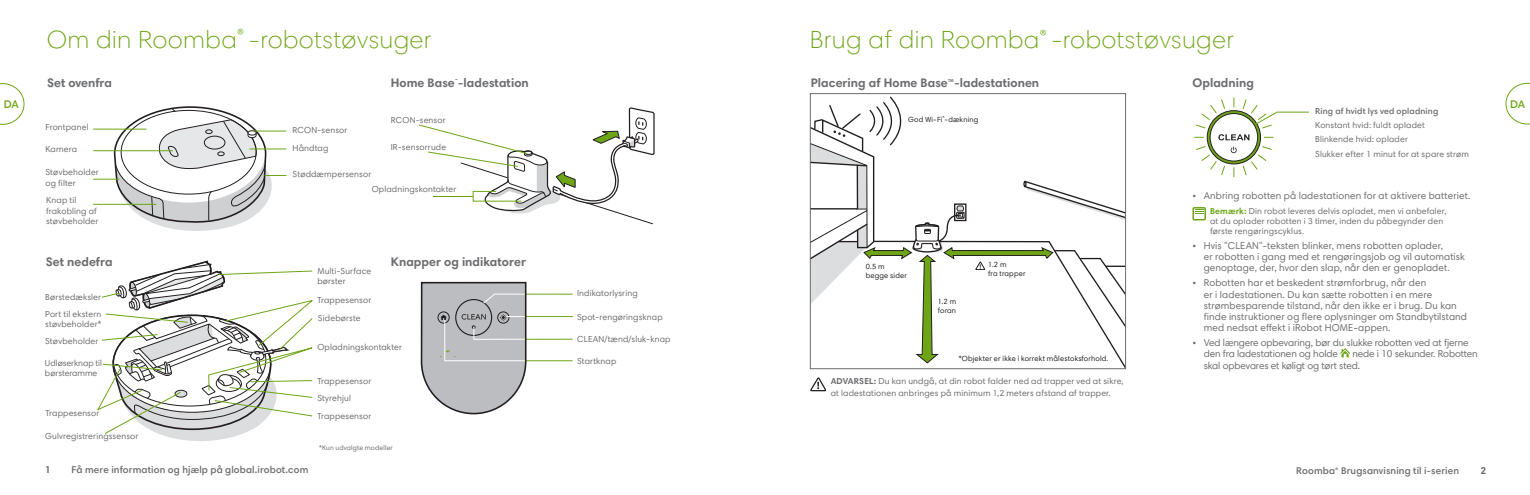
<style>
.page{position:relative;width:1530px;height:495px;background:#fff}
.page>*{position:absolute;margin:0;border:0;box-sizing:border-box;transform-origin:0 0}
._2018_Headline_1{font:300 25px "Harmonia Sans Std";letter-spacing:.03em;color:#6ea516}
._2018_Headline_2{font:700 12.5px "Harmonia Sans Std";letter-spacing:.005em;color:#6c6d70}
.t1{font:600 11.25px "Harmonia Sans Std";color:#6ea516}
.t2{font:10px/11.2px "Harmonia Sans Std";letter-spacing:.01em;color:#6c6d70}
.t3{font:10px/11.2px "Harmonia Sans Std";letter-spacing:-.01em;color:#6c6d70}
.t4{font:600 10px "Harmonia Sans Std";letter-spacing:.015em;color:#6c6d70}
.t5{font:700 10px "Harmonia Sans Std";color:#6c6d70}
._2018_Diagram_Captio{font:8.75px/10.5px "Harmonia Sans Std";letter-spacing:.015em;color:#6c6d70}
._2018_NOTE_Copy{font:8.75px/10px "Harmonia Sans Std";letter-spacing:.02em;color:#6c6d70}
._2018_Headline_2-2{font:8.75px/12.5px "Harmonia Sans Std";letter-spacing:.015em;color:#6c6d70}
._2018_Diagram_Captio-2{font:600 8.75px "Harmonia Sans Std";letter-spacing:.02em;color:#6c6d70}
._2018_Diagram_Captio-3{font:8.75px/10px "Harmonia Sans Std";letter-spacing:-.005em;color:#6c6d70}
._2018_Diagram_Captio-4{font:7.5px/9px "Harmonia Sans Std";letter-spacing:.025em;color:#231f20}
._2018_Headline_2-3{font:6.88px "Harmonia Sans Std";letter-spacing:.025em;color:#6c6d70}
._2018_Headline_2-4{font:700 4.38px "Harmonia Sans Std";color:#6c6d70}
.s1{font-weight:700;color:#6ea516}
.s2{font-weight:700}
</style>
<div class="page">
<svg style="left:1505px;top:83px;width:25px;height:42px"></svg>
<svg style="left:0;top:83px;width:25px;height:42px"></svg>
<svg style="left:1340px;top:348px;width:10px;height:9px"></svg>
<svg style="left:419px;top:108px;width:236px;height:117px"></svg>
<svg style="left:93px;top:106px;width:193px;height:125px"></svg>
<svg style="left:97px;top:260px;width:216px;height:181px"></svg>
<hr style="left:93px;top:150px;width:80px;height:1px;background:#6ea516">
<svg style="left:420px;top:281px;width:153px;height:134px"></svg>
<svg style="left:810px;top:377px;width:16px;height:14px"></svg>
<div style="left:1192px;top:207px;width:14px;height:13px;border:1px solid #6ea516"></div>
<svg style="left:1195px;top:211px;width:9px;height:3px"></svg>
<svg style="left:1196px;top:146px;width:76px;height:31px"></svg>
<svg style="left:1195px;top:98px;width:114px;height:42px"></svg>
<svg style="left:810px;top:96px;width:316px;height:268px"></svg>
<p class="_2018_Headline_1" style="left:47px;top:24px;width:386px">Om din Roomba<sup>®</sup> -robotstøvsuger</p>
<p class="_2018_Headline_1" style="left:810px;top:25px;width:426px">Brug af din Roomba<sup>®</sup> -robotstøvsuger</p>
<p class="_2018_Headline_2" style="left:47px;top:75px;width:67px">Set ovenfra</p>
<p class="_2018_Headline_2" style="left:391px;top:75px;width:140px">Home Base -ladestation</p>
<p class="_2018_Headline_2-4" style="left:455px;top:78px;width:4px">™</p>
<p class="_2018_Headline_2" style="left:811px;top:75px;width:138px">Placering af Home Base</p>
<p class="_2018_Headline_2-4" style="left:948px;top:78px;width:7px">TM</p>
<p class="_2018_Headline_2" style="left:954px;top:75px;width:87px">-ladestationen</p>
<p class="_2018_Headline_2" style="left:1192px;top:75px;width:63px">Opladning</p>
<p class="t1" style="left:4px;top:97px;width:17px">DA</p>
<p class="t1" style="left:1510px;top:97px;width:17px">DA</p>
<p class="_2018_Diagram_Captio-2" style="left:1315px;top:105px;width:125px">Ring af hvidt lys ved opladning</p>
<p class="_2018_Diagram_Captio" style="left:1315px;top:120px;width:111px">Konstant hvid: fuldt opladet</p>
<p class="_2018_Diagram_Captio" style="left:1315px;top:134px;width:94px">Blinkende hvid: oplader</p>
<p class="_2018_Diagram_Captio" style="left:1315px;top:148px;width:155px">Slukker efter 1 minut for at spare strøm</p>
<p class="_2018_Diagram_Captio-4" style="left:908px;top:114px;width:72px">God Wi-Fi<sup>®</sup>-dækning</p>
<p class="_2018_Diagram_Captio" style="left:391px;top:115px;width:56px">RCON-sensor</p>
<p class="_2018_Diagram_Captio" style="left:391px;top:142px;width:57px">IR-sensorrude</p>
<p class="_2018_Diagram_Captio" style="left:45px;top:122px;width:45px">Frontpanel</p>
<p class="_2018_Diagram_Captio" style="left:45px;top:167px;width:55px">Støvbeholder</p>
<p class="_2018_Diagram_Captio" style="left:45px;top:177px;width:32px">og filter</p>
<p class="_2018_Diagram_Captio" style="left:293px;top:124px;width:56px">RCON-sensor</p>
<p class="_2018_Diagram_Captio" style="left:293px;top:142px;width:37px">Håndtag</p>
<p class="_2018_Diagram_Captio" style="left:45px;top:143px;width:33px">Kamera</p>
<p class="_2018_Diagram_Captio" style="left:293px;top:169px;width:80px">Støddæmpersensor</p>
<p class="_2018_Diagram_Captio" style="left:372px;top:184px;width:86px">Opladningskontakter</p>
<p class="t2" style="left:1192px;top:189px;width:279px">• Anbring robotten på ladestationen for at aktivere batteriet.</p>
<p class="_2018_NOTE_Copy" style="left:1210px;top:206px;width:238px"><span class="s1">Bemærk:</span> Din robot leveres delvis opladet, men vi anbefaler, at du oplader robotten i 3 timer, inden du påbegynder den første rengøringscyklus.</p>
<p class="t2" style="left:1204px;top:240px;width:263px;text-indent:-11px">• Hvis "CLEAN"-teksten blinker, mens robotten oplader,<br>er robotten i gang med et rengøringsjob og vil automatisk genoptage, der, hvor den slap, når den er genopladet.</p>
<p class="t2" style="left:1204px;top:277px;width:265px;text-indent:-11px">• Robotten har et beskedent strømforbrug, når den<br>er i ladestationen. Du kan sætte robotten i en mere strømbesparende tilstand, når den ikke er i brug. Du kan finde instruktioner og flere oplysninger om Standbytilstand med nedsat effekt i iRobot HOME-appen.</p>
<p class="t3" style="left:1204px;top:337px;width:266px;text-indent:-11px">• Ved længere opbevaring, bør du slukke robotten ved at fjerne den fra ladestationen og holde</p>
<p class="_2018_Diagram_Captio" style="left:46px;top:195px;width:54px">Knap til frakobling af støvbeholder</p>
<p class="_2018_Headline_2" style="left:391px;top:253px;width:137px">Knapper og indikatorer</p>
<p class="_2018_Headline_2" style="left:46px;top:254px;width:69px">Set nedefra</p>
<p class="_2018_Diagram_Captio-4" style="left:988px;top:260px;width:39px">1.2 m<br>fra trapper</p>
<p class="_2018_Diagram_Captio-4" style="left:866px;top:262px;width:43px">0.5 m begge sider</p>
<p class="_2018_Diagram_Captio" style="left:317px;top:266px;width:56px">Multi-Surface børster</p>
<p class="_2018_Diagram_Captio" style="left:577px;top:288px;width:62px">Indikatorlysring</p>
<p class="_2018_Diagram_Captio" style="left:45px;top:291px;width:58px">Børstedæksler</p>
<p class="_2018_Diagram_Captio" style="left:45px;top:336px;width:55px">Støvbeholder</p>
<p class="_2018_Diagram_Captio" style="left:317px;top:295px;width:56px">Trappesensor</p>
<p class="_2018_Diagram_Captio-4" style="left:938px;top:297px;width:20px">1.2 m foran</p>
<p class="_2018_Diagram_Captio" style="left:45px;top:309px;width:58px">Port til ekstern støvbeholder*</p>
<p class="_2018_Diagram_Captio" style="left:577px;top:312px;width:87px">Spot-rengøringsknap</p>
<p class="_2018_Diagram_Captio" style="left:318px;top:313px;width:44px">Sidebørste</p>
<p class="_2018_Diagram_Captio" style="left:577px;top:334px;width:95px">CLEAN/tænd/sluk-knap</p>
<p class="_2018_Diagram_Captio" style="left:317px;top:342px;width:86px">Opladningskontakter</p>
<p class="t3" style="left:1204px;top:348px;width:276px;text-indent:149px">nede i 10 sekunder. Robotten skal opbevares et køligt og tørt sted.</p>
<p class="_2018_Diagram_Captio-4" style="left:959px;top:354px;width:151px">*Objekter er ikke i korrekt målestoksforhold.</p>
<p class="_2018_Diagram_Captio" style="left:577px;top:355px;width:41px">Startknap</p>
<p class="_2018_Diagram_Captio-3" style="left:45px;top:358px;width:59px">Udløserknap til børsteramme</p>
<p class="_2018_Headline_2-2" style="left:831px;top:375px;width:294px"><span class="s2">ADVARSEL:</span> Du kan undgå, at din robot falder ned ad trapper ved at sikre, at ladestationen anbringes på minimum 1,2 meters afstand af trapper.</p>
<p class="_2018_Diagram_Captio" style="left:317px;top:375px;width:56px">Trappesensor</p>
<p class="_2018_Diagram_Captio" style="left:317px;top:392px;width:35px">Styrehjul</p>
<p class="_2018_Diagram_Captio" style="left:45px;top:408px;width:56px">Trappesensor</p>
<p class="_2018_Diagram_Captio" style="left:45px;top:431px;width:95px">Gulvregistreringssensor</p>
<p class="_2018_Diagram_Captio" style="left:317px;top:411px;width:56px">Trappesensor</p>
<p class="_2018_Headline_2-3" style="left:319px;top:444px;width:75px">*Kun udvalgte modeller</p>
<p class="t5" style="left:45px;top:464px;width:7px">1</p>
<p class="t4" style="left:71px;top:464px;width:239px">Få mere information og hjælp på global.irobot.com</p>
<p class="t4" style="left:1296px;top:465px;width:164px">Roomba<sup>®</sup> Brugsanvisning til i-serien</p>
<p class="t5" style="left:1481px;top:465px;width:7px">2</p>
</div>
